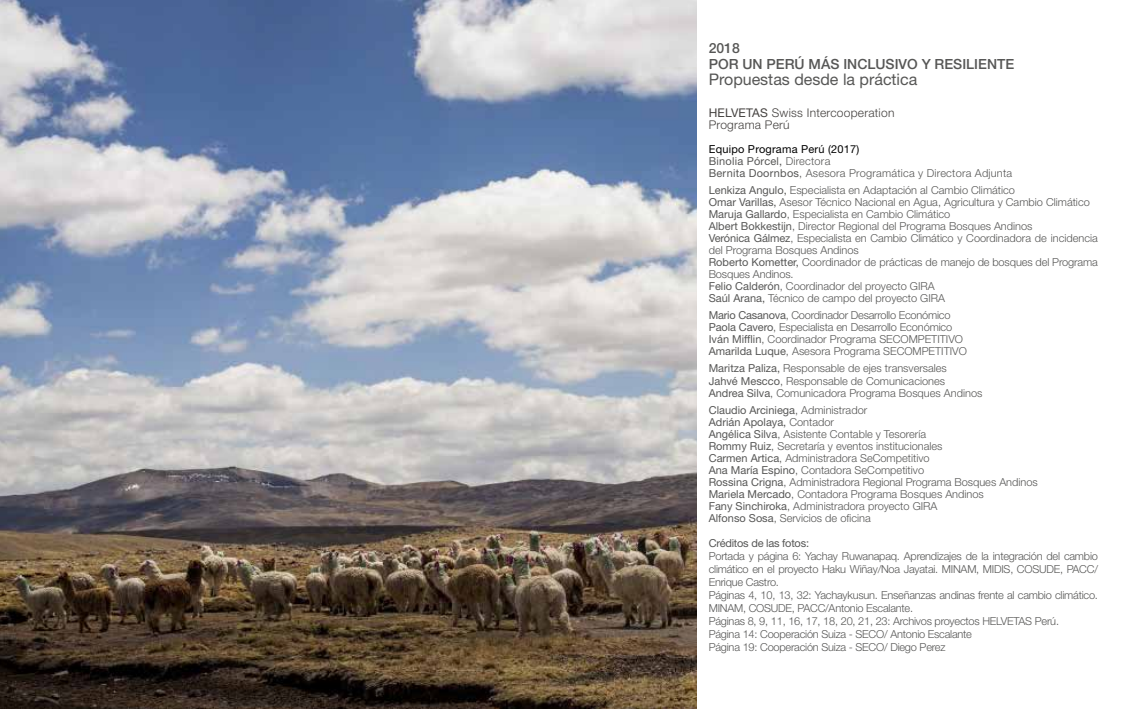
<style>
.page{position:relative;width:1134px;height:709px;background:#fff}
.page>*{position:absolute;margin:0;border:0;box-sizing:border-box;transform-origin:0 0}
.t1{font:16px "Helvetica Neue LT Std";color:#575756}
.t2{font:500 14px "Helvetica Neue LT Std";color:#575756}
.t3{font:300 12px/12px "Helvetica Neue LT Std";letter-spacing:.02em;color:#454240}
.t4{font:300 11px/12px "Helvetica Neue LT Std";color:#575756}
.t5{font:300 11px/13px "Helvetica Neue LT Std";letter-spacing:-.02em;color:#575756}
.t6{font:300 11px/12px "Helvetica Neue LT Std";letter-spacing:.02em;color:#575756}
.t7{font:11px "Helvetica Neue LT Std";letter-spacing:-.02em;color:#575756}
.s1{font-weight:400}
.s2{font-weight:400;color:#000}
</style>
<div class="page">
<img style="left:0;top:0;width:696px;height:709px">
<p class="t2" style="left:709px;top:40px;width:33px">2018</p>
<p class="t2" style="left:709px;top:55px;width:307px">POR UN PERÚ MÁS INCLUSIVO Y RESILIENTE</p>
<h1 class="t1" style="left:709px;top:70px;width:210px">Propuestas desde la práctica</h1>
<p class="t3" style="left:709px;top:107px;width:187px"><span class="s1">HELVETAS</span> Swiss Intercooperation<br>Programa Perú</p>
<p class="t6" style="left:709px;top:143px;width:305px"><span class="s2">Equipo Programa Perú (2017)<br></span><span class="s1">Binolia Pórcel,</span> Directora<br><span class="s1">Bernita Doornbos</span>, Asesora Programática y Directora Adjunta</p>
<p class="t4" style="left:709px;top:184px;width:391px"><span class="s1">Lenkiza Angulo,</span> Especialista en Adaptación al Cambio Climático<br><span class="s1">Omar Varillas,</span> Asesor Técnico Nacional en Agua, Agricultura y Cambio Climático <span class="s1">Maruja Gallardo</span>, Especialista en Cambio Climático<br><span class="s1">Albert Bokkestijn</span>, Director Regional del Programa Bosques Andinos<br><span class="s1">Verónica Gálmez</span>, Especialista en Cambio Climático y Coordinadora de incidencia del Programa Bosques Andinos<br><span class="s1">Roberto Kometter,</span> Coordinador de prácticas de manejo de bosques del Programa Bosques Andinos.<br><span class="s1">Felio Calderón</span>, Coordinador del proyecto GIRA<br><span class="s1">Saúl Arana,</span> Técnico de campo del proyecto GIRA</p>
<p class="t4" style="left:709px;top:309px;width:260px"><span class="s1">Mario Casanova</span>, Coordinador Desarrollo Económico <span class="s1">Paola Cavero</span>, Especialista en Desarrollo Económico <span class="s1">Iván Mifflin</span>, Coordinador Programa SECOMPETITIVO <span class="s1">Amarilda Luque</span>, Asesora Programa SECOMPETITIVO</p>
<p class="t4" style="left:709px;top:362px;width:275px"><span class="s1">Maritza Paliza,</span> Responsable de ejes transversales<br><span class="s1">Jahvé Mescco</span>, Responsable de Comunicaciones<br><span class="s1">Andrea Silva</span>, Comunicadora Programa Bosques Andinos</p>
<p class="t4" style="left:709px;top:403px;width:331px"><span class="s1">Claudio Arciniega</span>, Administrador<br><span class="s1">Adrián Apolaya,</span> Contador<br><span class="s1">Angélica Silva</span>, Asistente Contable y Tesorería<br><span class="s1">Rommy Ruiz</span>, Secretaría y eventos institucionales<br><span class="s1">Carmen Artica</span>, Administradora SeCompetitivo<br><span class="s1">Ana María Espino</span>, Contadora SeCompetitivo<br><span class="s1">Rossina Crigna</span>, Administradora Regional Programa Bosques Andinos <span class="s1">Mariela Mercado</span>, Contadora Programa Bosques Andinos<br><span class="s1">Fany Sinchiroka</span>, Administradora proyecto GIRA<br><span class="s1">Alfonso Sosa</span>, Servicios de oficina</p>
<p class="t7" style="left:709px;top:536px;width:102px">Créditos de las fotos:</p>
<p class="t5" style="left:709px;top:549px;width:391px">Portada y página 6: Yachay Ruwanapaq. Aprendizajes de la integración del cambio climático en el proyecto Haku Wiñay/Noa Jayatai. MINAM, MIDIS, COSUDE, PACC/ Enrique Castro.<br>Páginas 4, 10, 13, 32: Yachaykusun. Enseñanzas andinas frente al cambio climático.<br>MINAM, COSUDE, PACC/Antonio Escalante.<br>Páginas 8, 9, 11, 16, 17, 18, 20, 21, 23: Archivos proyectos HELVETAS Perú.<br>Página 14: Cooperación Suiza - SECO/ Antonio Escalante<br>Página 19: Cooperación Suiza - SECO/ Diego Perez</p>
</div>
